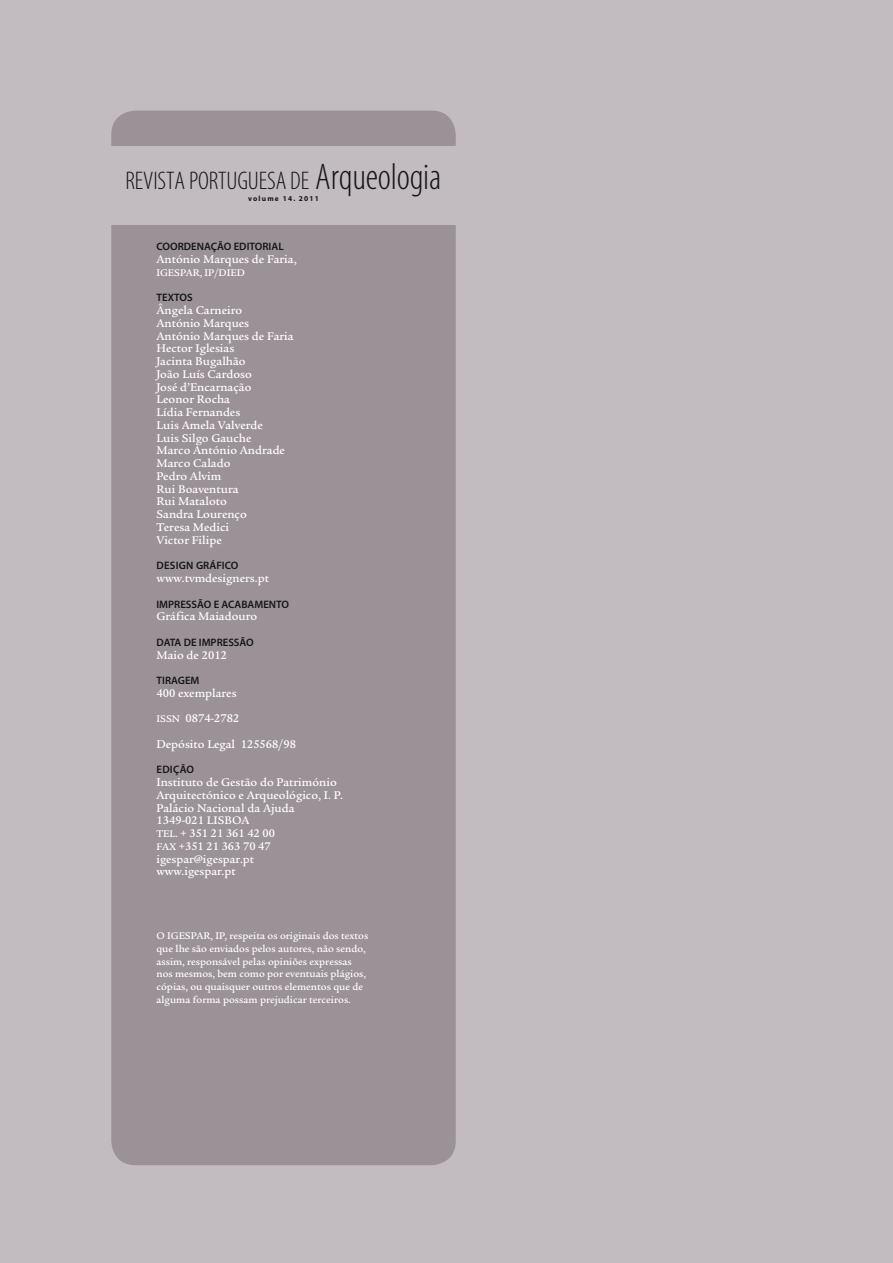
<style>
.page{position:relative;width:893px;height:1263px;background:#c2bbc0}
.page>*{position:absolute;margin:0;border:0;box-sizing:border-box;transform-origin:0 0}
.t1{font:25.65px "Myriad MM";letter-spacing:-.005em;color:#151616}
.t2{font:500 12.15px/12.8px "Legacy Serif";color:#fff}
.t3{font:500 12px/12.8px "Legacy Serif";color:#fff}
.t4{font:600 10.8px "Myriad Pro";color:#151616}
.t5{font:500 10.5px/12.8px "Legacy Serif";color:#fff}
.t6{font:700 7.5px "Myriad";letter-spacing:.16em;color:#151616}
.s1{font-size:37.35px}
.s2{font-size:10.5px}
.s3{font-size:12px}
</style>
<div class="page">
<div style="left:111px;top:111px;width:345px;height:1054px;background:#9b9297;border-radius:24px"></div>
<div style="left:109px;top:146px;width:349px;height:79px;background:#c2bbc0"></div>
<h1 class="t1" style="left:126px;top:170px;width:317px">REVISTA PORTUGUESA DE <span class="s1">Arqueologia</span></h1>
<p class="t6" style="left:248px;top:195px;width:72px">volume 14. 2011</p>
<p class="t4" style="left:156px;top:240px;width:129px">COORDENAÇÃO EDITORIAL</p>
<p class="t2" style="left:156px;top:254px;width:142px">António Marques de Faria,</p>
<p class="t5" style="left:156px;top:267px;width:90px">IGESPAR, IP/DIED</p>
<p class="t4" style="left:156px;top:291px;width:38px">TEXTOS</p>
<p class="t2" style="left:156px;top:305px;width:139px">Ângela Carneiro<br>António Marques<br>António Marques de Faria<br>Hector Iglesias<br>Jacinta Bugalhão<br>João Luís Cardoso<br>José d’Encarnação<br>Leonor Rocha<br>Lídia Fernandes<br>Luis Amela Valverde<br>Luis Silgo Gauche<br>Marco António Andrade<br>Marco Calado<br>Pedro Alvim<br>Rui Boaventura<br>Rui Mataloto<br>Sandra Lourenço<br>Teresa Medici<br>Victor Filipe</p>
<p class="t4" style="left:157px;top:559px;width:83px">DESIGN GRÁFICO</p>
<p class="t2" style="left:156px;top:573px;width:114px">www.tvmdesigners.pt</p>
<p class="t4" style="left:156px;top:597px;width:134px">IMPRESSÃO E ACABAMENTO</p>
<p class="t2" style="left:156px;top:611px;width:102px">Gráfica Maiadouro</p>
<p class="t4" style="left:156px;top:636px;width:99px">DATA DE IMPRESSÃO</p>
<p class="t2" style="left:156px;top:649px;width:72px">Maio de 2012</p>
<p class="t4" style="left:156px;top:674px;width:45px">TIRAGEM</p>
<p class="t2" style="left:156px;top:681px;width:141px;line-height:25.5px">400 exemplares<br><span class="s2">ISSN</span> 0874-2782<br>Depósito Legal 125568/98</p>
<p class="t4" style="left:157px;top:763px;width:39px">EDIÇÃO</p>
<p class="t2" style="left:156px;top:777px;width:188px">Instituto de Gestão do Património<br>Arquitectónico e Arqueológico, I. P.<br>Palácio Nacional da Ajuda<br>1349-021 <span class="s3">LISBOA</span></p>
<p class="t3" style="left:156px;top:828px;width:120px"><span class="s2">TEL.</span> + 351 21 361 42 00<br><span class="s2">FAX</span> +351 21 363 70 47 igespar@igespar.pt www.igespar.pt</p>
<p class="t5" style="left:156px;top:930px;width:213px">O IGESPAR, IP, respeita os originais dos textos que lhe são enviados pelos autores, não sendo, assim, responsável pelas opiniões expressas nos mesmos, bem como por eventuais plágios, cópias, ou quaisquer outros elementos que de alguma forma possam prejudicar terceiros.</p>
</div>
